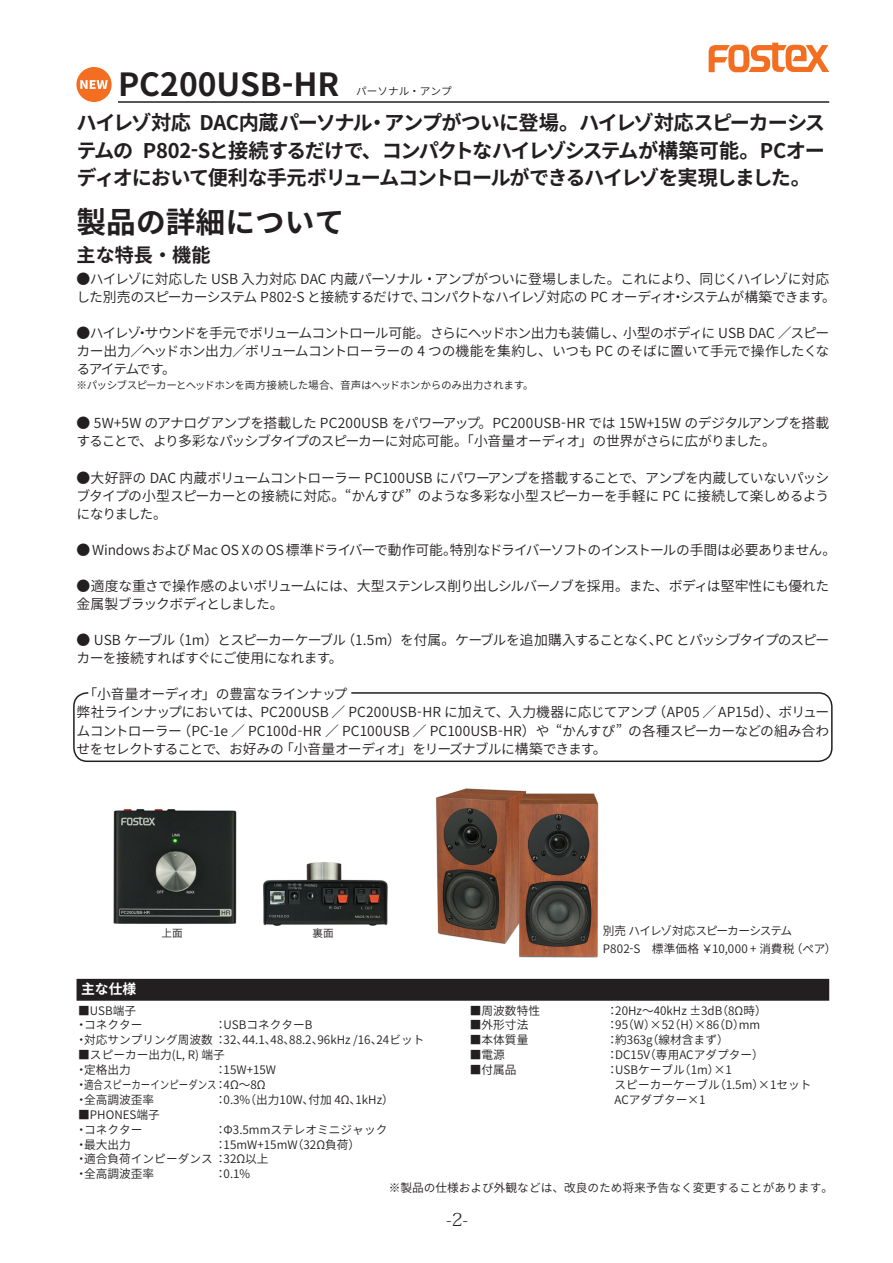
<style>
.page{position:relative;width:893px;height:1263px;background:#fff}
.page>*{position:absolute;margin:0;border:0;box-sizing:border-box;transform-origin:0 0}
.t1{font:700 31.95px "Source Han Sans JP";color:#231f20}
.t2{font:700 29.7px "Source Han Sans JP";color:#231f20}
.t3{font:700 20.25px/27.6px "Source Han Sans JP";letter-spacing:-.07em;color:#231f20;text-align:justify}
.t4{font:700 19.2px "Source Han Sans JP";color:#231f20}
.t5{font:300 18px "Koz Min Pro";color:#231f20}
.t6{font:13.8px/18px "Source Han Sans JP";letter-spacing:-.045em;color:#231f20}
.t7{font:700 13.8px "Source Han Sans JP";color:#fff}
.t8{font:11.7px "Source Han Sans JP";color:#231f20}
.t9{font:11.7px "Source Han Sans JP";letter-spacing:-.08em;color:#231f20}
.t10{font:10.65px "Source Han Sans JP";letter-spacing:-.035em;color:#231f20}
.t11{font:10.65px "Source Han Sans JP";color:#231f20}
</style>
<div class="page">
<div style="left:73px;top:692px;width:760px;height:70px;border:2px solid #231f20;border-radius:14px"></div>
<div style="left:88px;top:682px;width:263px;height:20px;background:#fff;border-radius:8px"></div>
<svg style="left:709px;top:43px;width:120px;height:29px"></svg>
<div style="left:76px;top:67px;width:36px;height:35px;background:#f36e21;border-radius:50%"></div>
<svg style="left:80px;top:80px;width:28px;height:9px"></svg>
<hr style="left:118px;top:101px;width:711px;height:2px;background:#231f20">
<div style="left:77px;top:979px;width:751px;height:21px;background:#231f20"></div>
<div style="left:77px;top:979px;width:752px;height:22px;border:2px solid #231f20"></div>
<img style="left:113px;top:809px;width:124px;height:115px">
<img style="left:263px;top:862px;width:125px;height:64px">
<img style="left:436px;top:788px;width:163px;height:170px">
<p class="t1" style="left:118px;top:67px;width:223px">PC200USB-HR</p>
<p class="t11" style="left:356px;top:85px;width:97px">パーソナル・アンプ</p>
<p class="t3" style="left:77px;top:109px;width:750px">ハイレゾ対応 DAC内蔵パーソナル・アンプがついに登場。ハイレゾ対応スピーカーシステムの P802-Sと接続するだけで、コンパクトなハイレゾシステムが構築可能。PCオーディオにおいて便利な手元ボリュームコントロールができるハイレゾを実現しました。</p>
<p class="t2" style="left:77px;top:205px;width:269px">製品の詳細について</p>
<p class="t4" style="left:77px;top:245px;width:135px">主な特長・機能</p>
<p class="t6" style="left:77px;top:270px;width:761px">●ハイレゾに対応した USB 入力対応 DAC 内蔵パーソナル・アンプがついに登場しました。これにより、同じくハイレゾに対応した別売のスピーカーシステム P802-S と接続するだけで、コンパクトなハイレゾ対応の PC オーディオ・システムが構築できます。</p>
<p class="t6" style="left:77px;top:324px;width:754px;text-align:justify">●ハイレゾ・サウンドを手元でボリュームコントロール可能。さらにヘッドホン出力も装備し、小型のボディに USB DAC ／スピーカー出力／ヘッドホン出力／ボリュームコントローラーの 4 つの機能を集約し、いつも PC のそばに置いて手元で操作したくなるアイテムです。</p>
<p class="t10" style="left:77px;top:379px;width:459px">※パッシブスピーカーとヘッドホンを両方接続した場合、音声はヘッドホンからのみ出力されます。</p>
<p class="t6" style="left:77px;top:415px;width:754px">● 5W+5W のアナログアンプを搭載した PC200USB をパワーアップ。PC200USB-HR では 15W+15W のデジタルアンプを搭載することで、より多彩なパッシブタイプのスピーカーに対応可能。「小音量オーディオ」の世界がさらに広がりました。</p>
<p class="t6" style="left:77px;top:469px;width:754px;text-align:justify">●大好評の DAC 内蔵ボリュームコントローラー PC100USB にパワーアンプを搭載することで、アンプを内蔵していないパッシブタイプの小型スピーカーとの接続に対応。“かんすぴ” のような多彩な小型スピーカーを手軽に PC に接続して楽しめるようになりました。</p>
<p class="t6" style="left:77px;top:541px;width:761px">● Windowsおよび Mac OS XのOS 標準ドライバーで動作可能。特別なドライバーソフトのインストールの手間は必要ありません。</p>
<p class="t6" style="left:77px;top:577px;width:754px">●適度な重さで操作感のよいボリュームには、大型ステンレス削り出しシルバーノブを採用。また、ボディは堅牢性にも優れた金属製ブラックボディとしました。</p>
<p class="t6" style="left:77px;top:631px;width:754px">● USB ケーブル（1m）とスピーカーケーブル（1.5m）を付属。ケーブルを追加購入することなく、PC とパッシブタイプのスピーカーを接続すればすぐにご使用になれます。</p>
<p class="t6" style="left:77px;top:686px;width:272px">　「小音量オーディオ」の豊富なラインナップ</p>
<p class="t6" style="left:77px;top:704px;width:754px;text-align:justify">弊社ラインナップにおいては、PC200USB ／ PC200USB-HR に加えて、入力機器に応じてアンプ（AP05 ／ AP15d）、ボリュームコントローラー（PC-1e ／ PC100d-HR ／ PC100USB ／ PC100USB-HR）や “かんすぴ” の各種スピーカーなどの組み合わせをセレクトすることで、お好みの「小音量オーディオ」をリーズナブルに構築できます。</p>
<p class="t10" style="left:161px;top:927px;width:23px">上面</p>
<p class="t10" style="left:312px;top:927px;width:23px">裏面</p>
<p class="t9" style="left:603px;top:924px;width:191px">別売 ハイレゾ対応スピーカーシステム</p>
<p class="t8" style="left:603px;top:942px;width:235px">P802-S　標準価格 ￥10,000 + 消費税（ペア）</p>
<p class="t7" style="left:81px;top:981px;width:57px">主な仕様</p>
<p class="t8" style="left:78px;top:1004px;width:59px">■USB端子</p>
<p class="t8" style="left:75px;top:1018px;width:69px">・コネクター</p>
<p class="t8" style="left:215px;top:1018px;width:99px">：USBコネクターB</p>
<p class="t8" style="left:75px;top:1033px;width:351px">・対応サンプリング周波数：32、44.1、48、88.2、96kHz /16、24ビット</p>
<p class="t8" style="left:78px;top:1048px;width:148px">■スピーカー出力(L, R) 端子</p>
<p class="t8" style="left:75px;top:1063px;width:57px">・定格出力</p>
<p class="t8" style="left:215px;top:1063px;width:63px">：15W+15W</p>
<p class="t8" style="left:75px;top:1078px;width:192px">・適合スピーカーインピーダンス：4Ω～8Ω</p>
<p class="t8" style="left:75px;top:1093px;width:80px">・全高調波歪率</p>
<p class="t8" style="left:215px;top:1093px;width:180px">：0.3%（出力10W、付加 4Ω、1kHz）</p>
<p class="t8" style="left:78px;top:1108px;width:83px">■PHONES端子</p>
<p class="t8" style="left:75px;top:1123px;width:69px">・コネクター</p>
<p class="t8" style="left:215px;top:1123px;width:174px">：Φ3.5mmステレオミニジャック</p>
<p class="t8" style="left:75px;top:1138px;width:57px">・最大出力</p>
<p class="t8" style="left:215px;top:1138px;width:147px">：15mW+15mW（32Ω負荷）</p>
<p class="t8" style="left:75px;top:1152px;width:195px">・適合負荷インピーダンス：32Ω以上</p>
<p class="t8" style="left:75px;top:1167px;width:80px">・全高調波歪率</p>
<p class="t8" style="left:215px;top:1167px;width:37px">：0.1%</p>
<p class="t8" style="left:470px;top:1004px;width:72px">■周波数特性</p>
<p class="t8" style="left:606px;top:1004px;width:162px">：20Hz～40kHz ±3dB（8Ω時）</p>
<p class="t8" style="left:470px;top:1018px;width:60px">■外形寸法</p>
<p class="t8" style="left:606px;top:1018px;width:155px">：95（W）×52（H）×86（D）mm</p>
<p class="t8" style="left:470px;top:1033px;width:60px">■本体質量</p>
<p class="t8" style="left:606px;top:1033px;width:124px">：約363g（線材含まず）</p>
<p class="t8" style="left:470px;top:1048px;width:37px">■電源</p>
<p class="t8" style="left:606px;top:1048px;width:159px">：DC15V（専用ACアダプター）</p>
<p class="t8" style="left:470px;top:1063px;width:48px">■付属品</p>
<p class="t8" style="left:606px;top:1063px;width:127px">：USBケーブル（1m）×1</p>
<p class="t8" style="left:615px;top:1078px;width:198px">スピーカーケーブル（1.5m）×1セット</p>
<p class="t8" style="left:615px;top:1093px;width:92px">ACアダプター×1</p>
<p class="t8" style="left:389px;top:1181px;width:446px">※製品の仕様および外観などは、改良のため将来予告なく変更することがあります。</p>
<h3 class="t5" style="left:446px;top:1207px;width:24px">-2-</h3>
</div>
